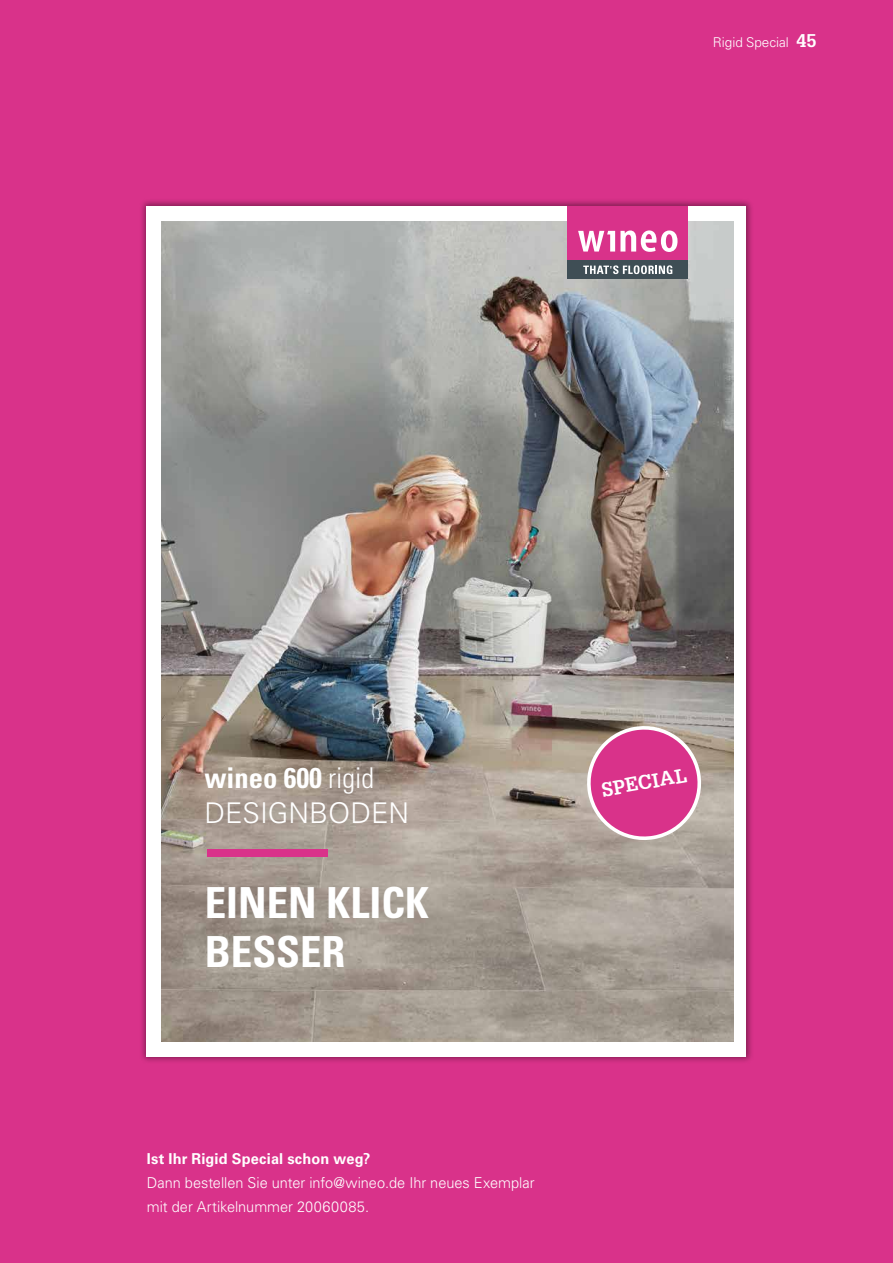
<style>
.page{position:relative;width:893px;height:1263px;background:#d9328a}
.page>*{position:absolute;margin:0;border:0;box-sizing:border-box;transform-origin:0 0}
.t1{font:42.9px/48.4px "Univers LTCYR 67 Bold Cond";color:#fff}
.t2{font:28.5px "Univers LTCYR 67 Bold Cond";color:#fff}
.t3{font:300 28.5px "Univers LTCYR 45";color:#fff}
.t4{font:700 19.5px "Glypha LT Pro";color:#fff}
.t5{font:300 15px/24px "Univers LTCYR 45";color:#fff}
.t6{font:700 15px "Univers LTCYR 65";letter-spacing:.015em;color:#fff}
.t7{font:300 13.5px "Univers LTCYR 45";color:#fff}
.s1{font-family:"Glypha LT Pro";font-weight:700;font-size:18px}
.s2{font-family:"Univers LTCYR 47 Light Cond"}
</style>
<div class="page">
<div style="left:139px;top:198px;width:615px;height:866px;background:#000;opacity:.4"></div>
<div style="left:147px;top:206px;width:599px;height:851px;background:#fff"></div>
<img style="left:162px;top:221px;width:571px;height:821px">
<div style="left:568px;top:206px;width:120px;height:73px;background:#d9328a"></div>
<div style="left:568px;top:261px;width:120px;height:18px;background:#3f4e55"></div>
<svg style="left:578px;top:230px;width:99px;height:22px"></svg>
<svg style="left:583px;top:265px;width:89px;height:9px"></svg>
<div style="left:207px;top:850px;width:120px;height:7px;background:#d9328a"></div>
<svg style="left:584px;top:723px;width:120px;height:120px"></svg>
<p class="t7" style="left:713px;top:33px;width:105px">Rigid Special <span class="s1">45</span></p>
<h2 class="t2" style="left:204px;top:761px;width:171px">wineo 600 <span class="s2">rigid</span></h2>
<h2 class="t3" style="left:204px;top:794px;width:206px">DESIGNBODEN</h2>
<h1 class="t1" style="left:205px;top:878px;width:226px">EINEN KLICK<br>BESSER</h1>
<h3 class="t4" style="left:600px;top:778px;width:87px;rotate:-10deg">SPECIAL</h3>
<p class="t6" style="left:147px;top:1148px;width:225px">Ist Ihr Rigid Special schon weg?</p>
<p class="t5" style="left:147px;top:1170px;width:389px">Dann bestellen Sie unter info@wineo.de Ihr neues Exemplar mit der Artikelnummer 20060085.</p>
</div>
